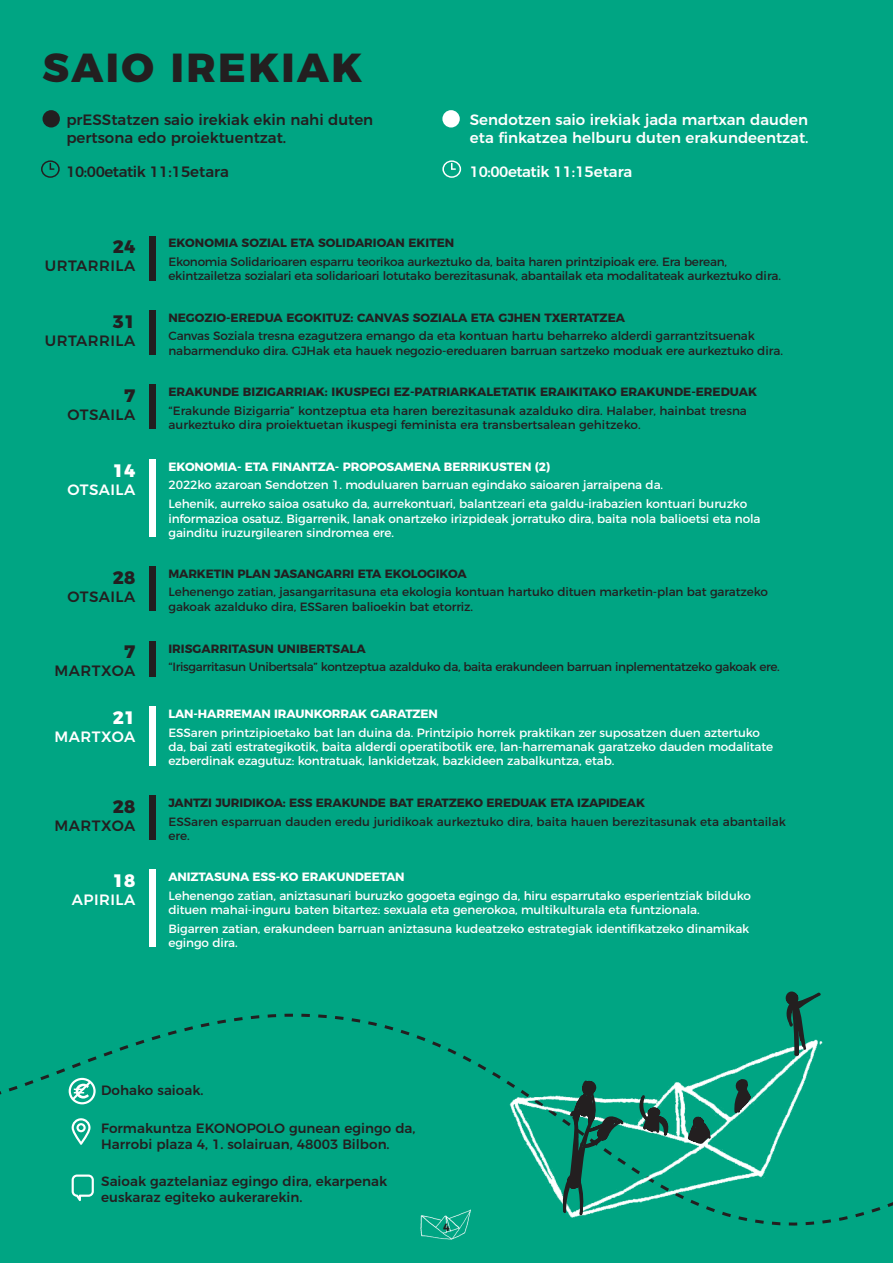
<style>
.page{position:relative;width:893px;height:1263px;background:#00a583}
.page>*{position:absolute;margin:0;border:0;box-sizing:border-box;transform-origin:0 0}
.t1{font:800 40.5px "Montserrat";letter-spacing:.06em;color:#231f20}
.t2{font:800 18px "Montserrat";letter-spacing:.03em;color:#231f20}
.t3{font:800 18px "Montserrat";color:#fff}
.t4{font:500 15px/18px "Montserrat";color:#fff}
.t5{font:500 15px/18px "Montserrat";color:#231f20}
.t6{font:500 15px "Montserrat";letter-spacing:.03em;color:#231f20}
.t7{font:500 15px "Montserrat";letter-spacing:-.03em;color:#231f20}
.t8{font:500 15px "Montserrat";letter-spacing:-.03em;color:#fff}
.t9{font:500 15px "Montserrat";letter-spacing:.03em;color:#fff}
.t10{font:500 13.5px/16.2px "Montserrat";color:#231f20}
.t11{font:12px/14.4px "Montserrat";letter-spacing:-.01em;color:#fff}
.t12{font:12px/14.4px "Montserrat";letter-spacing:-.01em;color:#231f20}
.t13{font:700 12px "Montserrat";color:#231f20}
.t14{font:700 12px "Montserrat";letter-spacing:-.01em;color:#fff}
.t15{font:12px "Montserrat";letter-spacing:-.03em;color:#231f20}
.t16{font:700 10.5px "Montserrat";color:#231f20}
</style>
<div class="page">
<img style="left:420px;top:1230px;width:45px;height:10px">
<svg style="left:72px;top:1118px;width:19px;height:27px"></svg>
<svg style="left:72px;top:1174px;width:22px;height:27px"></svg>
<div style="left:149px;top:236px;width:6px;height:44px;background:#231f20"></div>
<div style="left:149px;top:310px;width:6px;height:45px;background:#231f20"></div>
<div style="left:149px;top:384px;width:6px;height:45px;background:#231f20"></div>
<div style="left:149px;top:566px;width:6px;height:45px;background:#231f20"></div>
<div style="left:149px;top:641px;width:6px;height:35px;background:#231f20"></div>
<div style="left:149px;top:795px;width:6px;height:45px;background:#231f20"></div>
<img style="left:465px;top:1050px;width:342px;height:183px">
<svg style="left:783px;top:991px;width:110px;height:234px"></svg>
<svg style="left:688px;top:1116px;width:24px;height:28px"></svg>
<svg style="left:734px;top:1078px;width:17px;height:36px"></svg>
<svg style="left:562px;top:1080px;width:61px;height:136px"></svg>
<svg style="left:637px;top:1094px;width:32px;height:42px"></svg>
<div style="left:43px;top:110px;width:17px;height:17px;background:#231f20;border-radius:50%"></div>
<div style="left:442px;top:110px;width:18px;height:17px;background:#fff;border-radius:50%"></div>
<div style="left:149px;top:459px;width:6px;height:78px;background:#fff"></div>
<div style="left:149px;top:706px;width:6px;height:59px;background:#fff"></div>
<div style="left:149px;top:869px;width:6px;height:78px;background:#fff"></div>
<svg style="left:41px;top:160px;width:19px;height:18px"></svg>
<svg style="left:442px;top:160px;width:19px;height:18px"></svg>
<svg style="left:0;top:1013px;width:377px;height:91px"></svg>
<p class="t1" style="left:43px;top:34px;width:321px">SAIO IREKIAK</p>
<p class="t5" style="left:66px;top:109px;width:308px">prESStatzen saio irekiak ekin nahi duten pertsona edo proiektuentzat.</p>
<p class="t7" style="left:66px;top:159px;width:164px">10:00etatik 11:15etara</p>
<p class="t4" style="left:470px;top:109px;width:340px">Sendotzen saio irekiak jada martxan dauden eta finkatzea helburu duten erakundeentzat.</p>
<p class="t8" style="left:470px;top:159px;width:164px">10:00etatik 11:15etara</p>
<p class="t2" style="left:113px;top:232px;width:24px">24</p>
<p class="t6" style="left:45px;top:254px;width:92px">URTARRILA</p>
<p class="t2" style="left:113px;top:306px;width:24px">31</p>
<p class="t6" style="left:45px;top:328px;width:92px">URTARRILA</p>
<p class="t2" style="left:124px;top:381px;width:13px">7</p>
<p class="t6" style="left:67px;top:402px;width:69px">OTSAILA</p>
<p class="t3" style="left:113px;top:455px;width:24px">14</p>
<p class="t9" style="left:67px;top:477px;width:69px">OTSAILA</p>
<p class="t2" style="left:113px;top:562px;width:24px">28</p>
<p class="t6" style="left:67px;top:584px;width:69px">OTSAILA</p>
<p class="t2" style="left:124px;top:637px;width:13px">7</p>
<p class="t6" style="left:55px;top:659px;width:82px">MARTXOA</p>
<p class="t3" style="left:113px;top:702px;width:24px">21</p>
<p class="t9" style="left:55px;top:724px;width:82px">MARTXOA</p>
<p class="t2" style="left:113px;top:791px;width:24px">28</p>
<p class="t6" style="left:55px;top:813px;width:82px">MARTXOA</p>
<p class="t3" style="left:113px;top:866px;width:24px">18</p>
<p class="t9" style="left:72px;top:887px;width:65px">APIRILA</p>
<p class="t13" style="left:168px;top:233px;width:287px">EKONOMIA SOZIAL ETA SOLIDARIOAN EKITEN</p>
<p class="t12" style="left:168px;top:253px;width:614px">Ekonomia Solidarioaren esparru teorikoa aurkeztuko da, baita haren printzipioak ere. Era berean, ekintzailetza sozialari eta solidarioari lotutako berezitasunak, abantailak eta modalitateak aurkeztuko dira.</p>
<p class="t13" style="left:168px;top:308px;width:458px">NEGOZIO-EREDUA EGOKITUZ: CANVAS SOZIALA ETA GJHEN TXERTATZEA</p>
<p class="t12" style="left:168px;top:328px;width:616px">Canvas Soziala tresna ezagutzera emango da eta kontuan hartu beharreko alderdi garrantzitsuenak nabarmenduko dira. GJHak eta hauek negozio-ereduaren barruan sartzeko moduak ere aurkeztuko dira.</p>
<p class="t13" style="left:168px;top:382px;width:590px">ERAKUNDE BIZIGARRIAK: IKUSPEGI EZ-PATRIARKALETATIK ERAIKITAKO ERAKUNDE-EREDUAK</p>
<p class="t12" style="left:168px;top:402px;width:580px">“Erakunde Bizigarria” kontzeptua eta haren berezitasunak azalduko dira. Halaber, hainbat tresna aurkeztuko dira proiektuetan ikuspegi feminista era transbertsalean gehitzeko.</p>
<p class="t14" style="left:168px;top:457px;width:383px">EKONOMIA- ETA FINANTZA- PROPOSAMENA BERRIKUSTEN (2)</p>
<p class="t11" style="left:168px;top:477px;width:496px">2022ko azaroan Sendotzen 1. moduluaren barruan egindako saioaren jarraipena da.</p>
<p class="t11" style="left:168px;top:496px;width:593px">Lehenik, aurreko saioa osatuko da, aurrekontuari, balantzeari eta galdu-irabazien kontuari buruzko informazioa osatuz. Bigarrenik, lanak onartzeko irizpideak jorratuko dira, baita nola balioetsi eta nola gainditu iruzurgilearen sindromea ere.</p>
<p class="t13" style="left:168px;top:564px;width:300px">MARKETIN PLAN JASANGARRI ETA EKOLOGIKOA</p>
<p class="t12" style="left:168px;top:584px;width:601px">Lehenengo zatian, jasangarritasuna eta ekologia kontuan hartuko dituen marketin-plan bat garatzeko gakoak azalduko dira, ESSaren balioekin bat etorriz.</p>
<p class="t13" style="left:168px;top:638px;width:199px">IRISGARRITASUN UNIBERTSALA</p>
<p class="t15" style="left:168px;top:657px;width:613px">“Irisgarritasun Unibertsala” kontzeptua azalduko da, baita erakundeen barruan inplementatzeko gakoak ere.</p>
<p class="t14" style="left:168px;top:704px;width:271px">LAN-HARREMAN IRAUNKORRAK GARATZEN</p>
<p class="t11" style="left:168px;top:724px;width:606px">ESSaren printzipioetako bat lan duina da. Printzipio horrek praktikan zer suposatzen duen aztertuko da, bai zati estrategikotik, baita alderdi operatibotik ere, lan-harremanak garatzeko dauden modalitate ezberdinak ezagutuz: kontratuak, lankidetzak, bazkideen zabalkuntza, etab.</p>
<p class="t13" style="left:168px;top:793px;width:478px">JANTZI JURIDIKOA: ESS ERAKUNDE BAT ERATZEKO EREDUAK ETA IZAPIDEAK</p>
<p class="t12" style="left:168px;top:813px;width:619px">ESSaren esparruan dauden eredu juridikoak aurkeztuko dira, baita hauen berezitasunak eta abantailak ere.</p>
<p class="t14" style="left:168px;top:867px;width:238px">ANIZTASUNA ESS-KO ERAKUNDEETAN</p>
<p class="t11" style="left:168px;top:887px;width:584px">Lehenengo zatian, aniztasunari buruzko gogoeta egingo da, hiru esparrutako esperientziak bilduko dituen mahai-inguru baten bitartez: sexuala eta generokoa, multikulturala eta funtzionala.</p>
<p class="t11" style="left:168px;top:920px;width:582px">Bigarren zatian, erakundeen barruan aniztasuna kudeatzeko estrategiak identifikatzeko dinamikak egingo dira.</p>
<p class="t10" style="left:101px;top:1081px;width:104px">Dohako saioak.</p>
<p class="t10" style="left:101px;top:1118px;width:316px">Formakuntza EKONOPOLO gunean egingo da,<br>Harrobi plaza 4, 1. solairuan, 48003 Bilbon.</p>
<p class="t10" style="left:101px;top:1172px;width:288px">Saioak gaztelaniaz egingo dira, ekarpenak euskaraz egiteko aukerarekin.</p>
<p class="t16" style="left:443px;top:1218px;width:8px">4</p>
</div>
